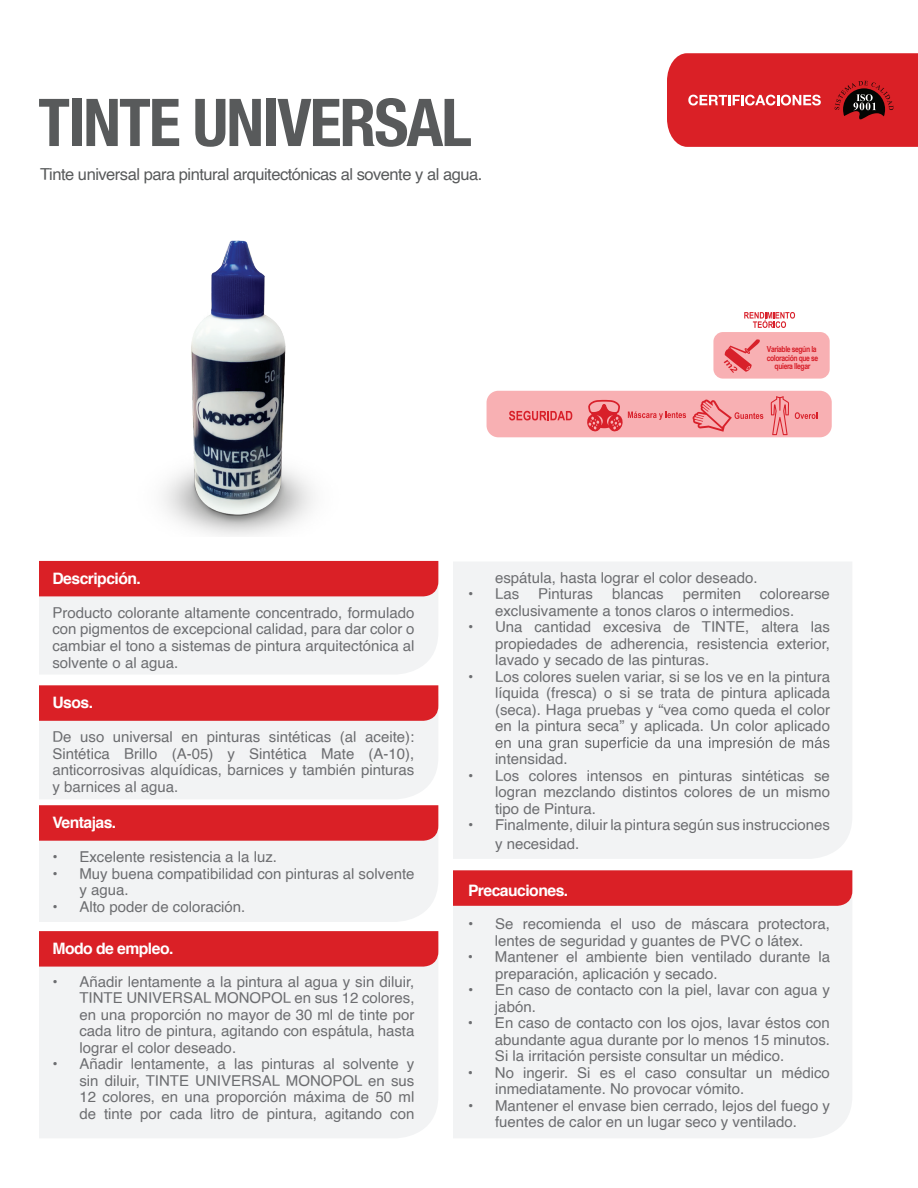
<style>
.page{position:relative;width:918px;height:1188px;background:#fff}
.page>*{position:absolute;margin:0;border:0;box-sizing:border-box;transform-origin:0 0}
.t1{font:700 condensed 66px "Helvetica Neue";letter-spacing:-.03em;color:#585a5b}
.t2{font:16.5px "Helvetica";letter-spacing:-.03em;color:#585a5b}
.t3{font:700 15.75px "Helvetica";letter-spacing:-.035em;color:#fff}
.t4{font:15px/16.5px "Helvetica";color:#6c6d70;text-align:justify}
.t5{font:700 8.4px/8.4px "Arial Narrow";letter-spacing:-.05em;color:#d8202a;text-align:center}
</style>
<div class="page">
<div style="left:39px;top:596px;width:399px;height:78px;background:#f2f3f4"></div>
<div style="left:453px;top:562px;width:399px;height:297px;background:#f2f3f4"></div>
<div style="left:39px;top:561px;width:399px;height:35px;background:#da2026"></div>
<svg style="left:39px;top:685px;width:399px;height:114px"></svg>
<svg style="left:39px;top:805px;width:399px;height:117px"></svg>
<div style="left:39px;top:967px;width:399px;height:171px;background:#f2f3f4"></div>
<div style="left:39px;top:931px;width:399px;height:36px;background:#da2026"></div>
<div style="left:453px;top:906px;width:399px;height:232px;background:#f2f3f4"></div>
<div style="left:453px;top:870px;width:399px;height:36px;background:#da2026"></div>
<svg style="left:496px;top:737px;width:334px;height:14px"></svg>
<div style="left:487px;top:391px;width:345px;height:46px;background:#f8b0b3;border-radius:12px"></div>
<div style="left:713px;top:332px;width:117px;height:47px;background:#f8b0b3;border-radius:10px"></div>
<svg style="left:509px;top:411px;width:63px;height:9px"></svg>
<svg style="left:795px;top:412px;width:22px;height:7px"></svg>
<svg style="left:692px;top:400px;width:71px;height:32px"></svg>
<svg style="left:771px;top:396px;width:18px;height:39px"></svg>
<svg style="left:587px;top:400px;width:99px;height:32px"></svg>
<svg style="left:744px;top:312px;width:51px;height:16px"></svg>
<svg style="left:724px;top:339px;width:36px;height:34px"></svg>
<svg style="left:667px;top:53px;width:251px;height:94px;background:#d32a2f"></svg>
<img style="left:163px;top:240px;width:150px;height:296px">
<h1 class="t1" style="left:38px;top:83px;width:435px">TINTE UNIVERSAL</h1>
<p class="t2" style="left:40px;top:162px;width:444px">Tinte universal para pintural arquitectónicas al sovente y al agua.</p>
<p class="t5" style="left:767px;top:345px;width:53px">Variable según la coloración que se quiera llegar</p>
<p class="t3" style="left:52px;top:566px;width:90px">Descripción.</p>
<p class="t4" style="left:52px;top:604px;width:364px">Producto colorante altamente concentrado, formulado con pigmentos de excepcional calidad, para dar color o cambiar el tono a sistemas de pintura arquitectónica al solvente o al agua.</p>
<p class="t3" style="left:52px;top:690px;width:42px">Usos.</p>
<p class="t4" style="left:52px;top:729px;width:364px">De uso universal en pinturas sintéticas (al aceite):<br>Sintética Brillo (A-05) y Sintética Mate (A-10), anticorrosivas alquídicas, barnices y también pinturas y barnices al agua.</p>
<p class="t3" style="left:52px;top:810px;width:65px">Ventajas.</p>
<p class="t4" style="left:52px;top:849px;width:226px">• Excelente resistencia a la luz.</p>
<p class="t4" style="left:79px;top:866px;width:337px;text-indent:-27px">• Muy buena compatibilidad con pinturas al solvente y agua.</p>
<p class="t4" style="left:52px;top:899px;width:194px">• Alto poder de coloración.</p>
<p class="t3" style="left:52px;top:935px;width:123px">Modo de empleo.</p>
<p class="t4" style="left:79px;top:974px;width:337px;text-indent:-27px">• Añadir lentamente a la pintura al agua y sin diluir, TINTE UNIVERSAL MONOPOL en sus 12 colores, en una proporción no mayor de 30 ml de tinte por cada litro de pintura, agitando con espátula, hasta lograr el color deseado.</p>
<p class="t4" style="left:79px;top:1056px;width:337px;text-indent:-27px">• Añadir lentamente, a las pinturas al solvente y sin diluir, TINTE UNIVERSAL MONOPOL en sus 12 colores, en una proporción máxima de 50 ml de tinte por cada litro de pintura, agitando con</p>
<p class="t4" style="left:495px;top:570px;width:264px">espátula, hasta lograr el color deseado.</p>
<p class="t4" style="left:468px;top:586px;width:53px">• Las</p>
<p class="t4" style="left:538px;top:586px;width:57px">Pinturas</p>
<p class="t4" style="left:612px;top:586px;width:53px">blancas</p>
<p class="t4" style="left:683px;top:586px;width:60px">permiten</p>
<p class="t4" style="left:495px;top:586px;width:336px;text-indent:265px">colorearse exclusivamente a tonos claros o intermedios.</p>
<p class="t4" style="left:495px;top:619px;width:337px;text-indent:-27px">• Una cantidad excesiva de TINTE, altera las propiedades de adherencia, resistencia exterior, lavado y secado de las pinturas.</p>
<p class="t4" style="left:495px;top:669px;width:337px;text-indent:-27px">• Los colores suelen variar, si se los ve en la pintura líquida (fresca) o si se trata de pintura aplicada (seca). Haga pruebas y “vea como queda el color en la pintura seca” y aplicada. Un color aplicado</p>
<p class="t4" style="left:495px;top:751px;width:74px">intensidad.</p>
<p class="t4" style="left:495px;top:768px;width:337px;text-indent:-27px">• Los colores intensos en pinturas sintéticas se logran mezclando distintos colores de un mismo tipo de Pintura.</p>
<p class="t4" style="left:495px;top:816px;width:337px;line-height:18.8px;text-indent:-27px">• Finalmente, diluir la pintura según sus instrucciones y necesidad.</p>
<p class="t3" style="left:468px;top:877px;width:102px">Precauciones.</p>
<p class="t4" style="left:468px;top:916px;width:363px;text-align:center">• Se recomienda el uso de máscara protectora, lentes de seguridad y guantes de PVC o látex.</p>
<p class="t4" style="left:495px;top:949px;width:337px;text-indent:-27px">• Mantener el ambiente bien ventilado durante la preparación, aplicación y secado.</p>
<p class="t4" style="left:495px;top:982px;width:337px;text-indent:-27px">• En caso de contacto con la piel, lavar con agua y jabón.</p>
<p class="t4" style="left:495px;top:1015px;width:337px;text-indent:-27px">• En caso de contacto con los ojos, lavar éstos con abundante agua durante por lo menos 15 minutos.<br>Si la irritación persiste consultar un médico.</p>
<p class="t4" style="left:495px;top:1065px;width:336px;text-indent:-27px">• No ingerir. Si es el caso consultar un médico inmediatamente. No provocar vómito.</p>
<p class="t4" style="left:468px;top:1098px;width:364px;text-align:center">• Mantener el envase bien cerrado, lejos del fuego y fuentes de calor en un lugar seco y ventilado.</p>
</div>
